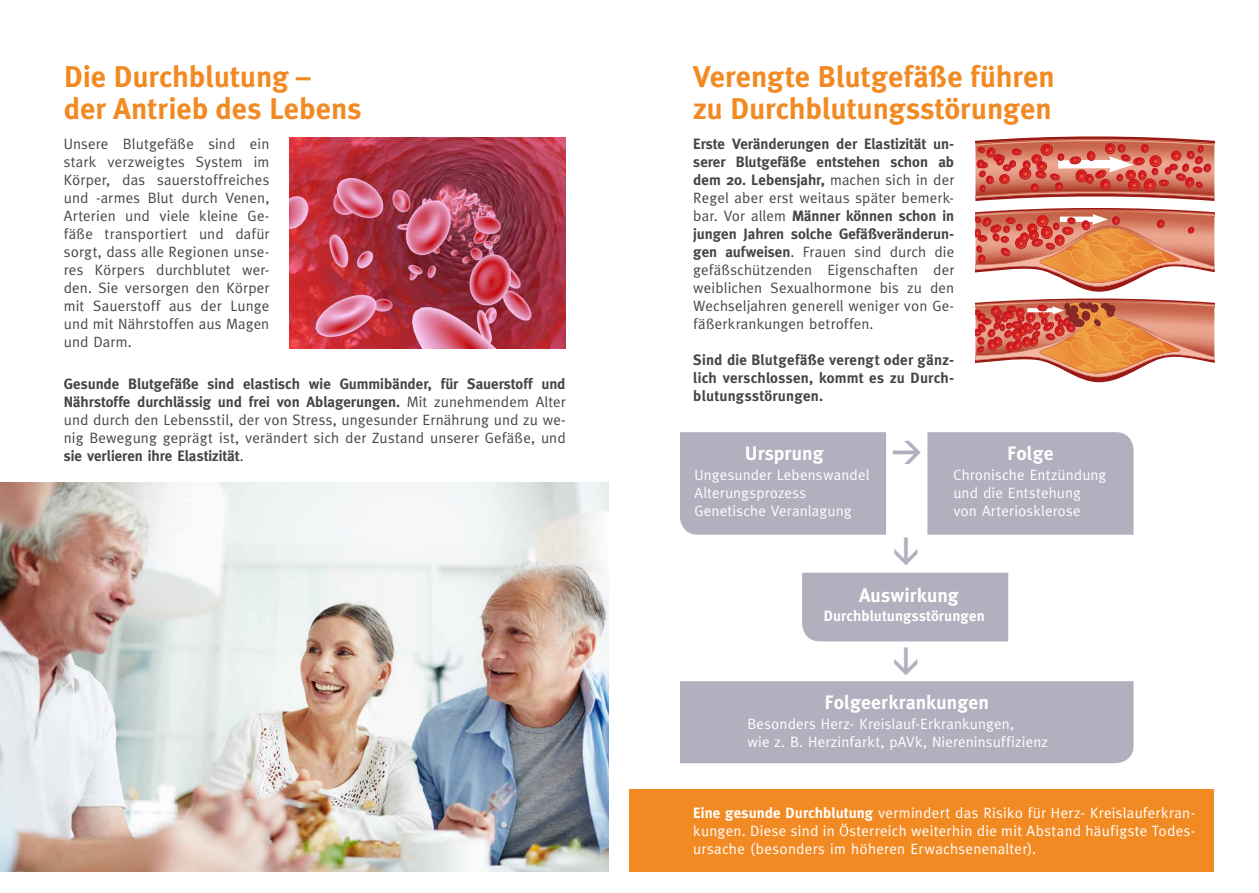
<style>
.page{position:relative;width:1259px;height:893px;background:#fff}
.page>*{position:absolute;margin:0;border:0;box-sizing:border-box;transform-origin:0 0}
.t1{font:700 30px/31.5px "Meta Plus";color:#f28a23}
.t2{font:700 30px "DIN";color:#b1b0be}
.t3{font:700 19.5px "Meta Plus";letter-spacing:.005em;color:#fff}
.t4{font:15px/18px "Meta";letter-spacing:.01em;color:#444749;text-align:justify}
.t5{font:15px/18px "Meta";letter-spacing:.01em;color:#fff}
.t6{font:700 15px/18px "Meta";letter-spacing:.02em;color:#444749;text-align:justify}
.t7{font:700 15px "Meta";letter-spacing:.01em;color:#fff}
.s1{font-weight:700}
</style>
<div class="page">
<div style="left:680px;top:432px;width:206px;height:103px;background:#b1b0be"></div>
<div style="left:680px;top:681px;width:453px;height:82px;background:#b1b0be"></div>
<div style="left:927px;top:432px;width:206px;height:103px;background:#b1b0be"></div>
<div style="left:629px;top:789px;width:585px;height:83px;background:#f28a23"></div>
<img style="left:289px;top:138px;width:277px;height:211px">
<img style="left:0;top:483px;width:608px;height:389px">
<svg style="left:975px;top:298px;width:239px;height:84px"></svg>
<svg style="left:975px;top:208px;width:239px;height:84px"></svg>
<svg style="left:975px;top:136px;width:239px;height:65px;background:#d26e61"></svg>
<div style="left:802px;top:573px;width:206px;height:68px;background:#b1b0be"></div>
<h1 class="t1" style="left:64px;top:61px;width:299px">Die Durchblutung –<br>der Antrieb des Lebens</h1>
<p class="t4" style="left:64px;top:134px;width:207px">Unsere Blutgefäße sind ein stark verzweigtes System im Körper, das sauerstoffreiches und -armes Blut durch Venen, Arterien und viele kleine Ge&shy;fäße transportiert und dafür sorgt, dass alle Regionen unse&shy;res Körpers durchblutet wer&shy;den. Sie versorgen den Körper mit Sauerstoff aus der Lunge und mit Nährstoffen aus Magen und Darm.</p>
<p class="t4" style="left:64px;top:374px;width:503px"><span class="s1">Gesunde Blutgefäße sind elastisch wie Gummibänder, für Sauerstoff und Nährstoffe durchlässig und frei von Ablagerungen.</span> Mit zunehmendem Alter und durch den Lebensstil, der von Stress, ungesunder Ernährung und zu we&shy;nig Bewegung geprägt ist, verändert sich der Zustand unserer Gefäße, und <span class="s1">sie verlieren ihre Elastizität</span>.</p>
<h1 class="t1" style="left:693px;top:61px;width:363px">Verengte Blutgefäße führen zu Durchblutungsstörungen</h1>
<p class="t4" style="left:693px;top:135px;width:262px"><span class="s1">Erste Veränderungen der Elastizität un&shy;serer Blutgefäße entstehen schon ab dem 20. Lebensjahr,</span> machen sich in der Regel aber erst weitaus später bemerk&shy;bar. Vor allem <span class="s1">Männer können schon in jungen Jahren solche Gefäßveränderun&shy;gen aufweisen</span>. Frauen sind durch die gefäßschützenden Eigenschaften der weiblichen Sexualhormone bis zu den Wechseljahren generell weniger von Ge&shy;fäßerkrankungen betroffen.</p>
<p class="t6" style="left:693px;top:351px;width:262px">Sind die Blutgefäße verengt oder gänz&shy;lich verschlossen, kommt es zu Durch&shy;blutungsstörungen.</p>
<h2 class="t3" style="left:745px;top:442px;width:80px">Ursprung</h2>
<p class="t5" style="left:694px;top:465px;width:176px">Ungesunder Lebenswandel<br>Alterungsprozess<br>Genetische Veranlagung</p>
<h1 class="t2" style="left:891px;top:431px;width:32px">&gt;</h1>
<h1 class="t2" style="left:928px;top:536px;width:32px;rotate:90deg">&gt;</h1>
<h2 class="t3" style="left:1007px;top:442px;width:48px">Folge</h2>
<p class="t5" style="left:953px;top:465px;width:154px">Chronische Entzündung und die Entstehung von Arteriosklerose</p>
<h2 class="t3" style="left:859px;top:584px;width:101px">Auswirkung</h2>
<p class="t7" style="left:824px;top:608px;width:162px">Durchblutungsstörungen</p>
<h1 class="t2" style="left:928px;top:646px;width:32px;rotate:90deg">&gt;</h1>
<h2 class="t3" style="left:824px;top:691px;width:166px">Folgeerkrankungen</h2>
<p class="t5" style="left:747px;top:714px;width:302px">Besonders Herz- Kreislauf-Erkrankungen,<br>wie z. B. Herzinfarkt, pAVk, Niereninsuffizienz</p>
<p class="t5" style="left:693px;top:803px;width:503px;text-align:justify"><span class="s1">Eine gesunde Durchblutung</span> vermindert das Risiko für Herz- Kreislauferkran&shy;kungen. Diese sind in Österreich weiterhin die mit Abstand häufigste Todes&shy;ursache (besonders im höheren Erwachsenenalter).</p>
</div>
